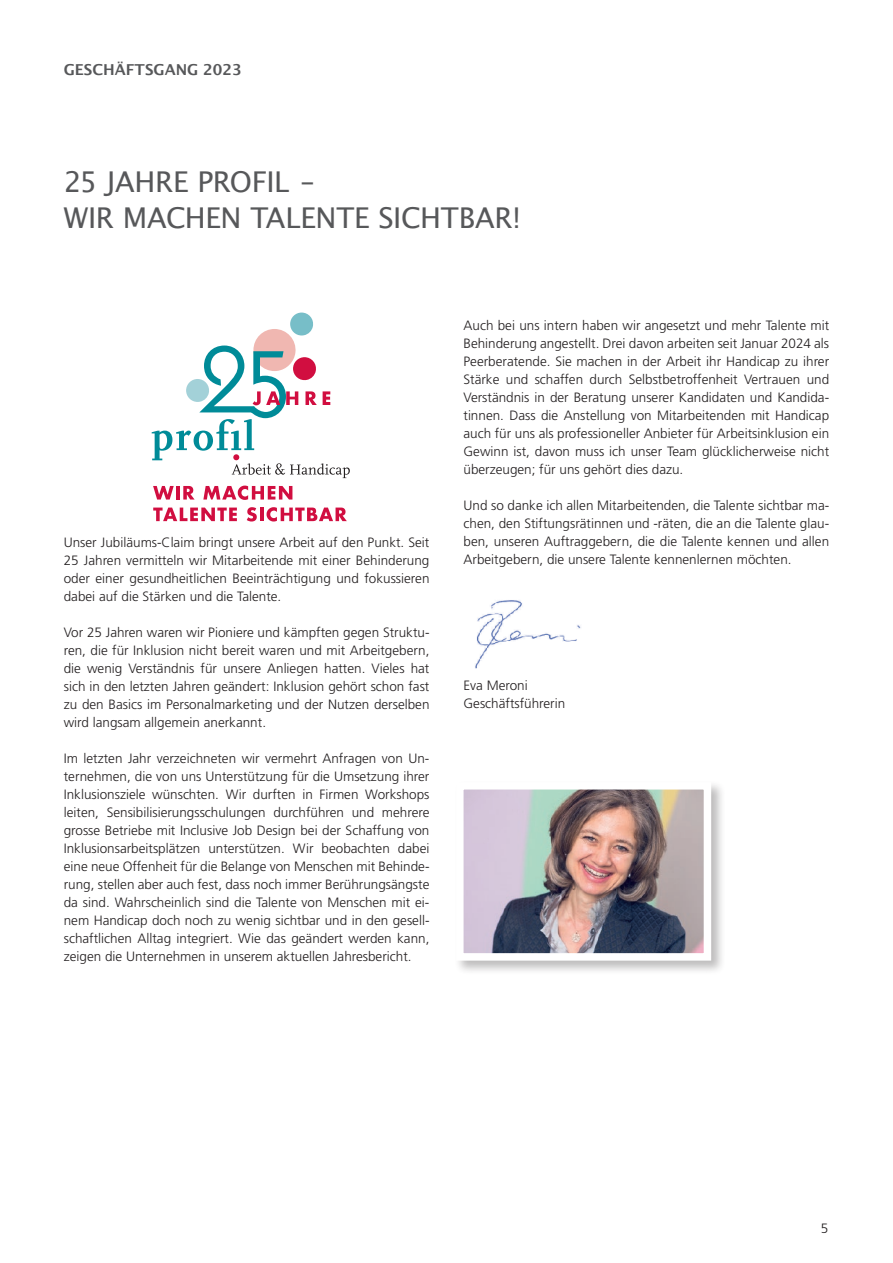
<style>
.page{position:relative;width:893px;height:1263px;background:#fff}
.page>*{position:absolute;margin:0;border:0;box-sizing:border-box;transform-origin:0 0}
.t1{font:28.5px/36px "Lucida San Rom";letter-spacing:-.01em;color:#57585a}
.t2{font:15px "Lucida San Dem";color:#57585a}
.t3{font:300 13.5px/18px "Frutiger LT Std";color:#231f20;text-align:justify}
</style>
<div class="page">
<img style="left:475px;top:600px;width:106px;height:69px">
<div style="left:454px;top:780px;width:271px;height:195px;background:#231f20;opacity:.3"></div>
<img style="left:465px;top:791px;width:237px;height:161px">
<div style="left:456px;top:782px;width:255px;height:179px;border:8px solid #fff"></div>
<svg style="left:152px;top:313px;width:198px;height:165px"></svg>
<svg style="left:153px;top:486px;width:21px;height:13px"></svg>
<hr style="left:176px;top:486px;width:4px;height:13px;background:#d10e40">
<svg style="left:183px;top:486px;width:11px;height:13px"></svg>
<svg style="left:203px;top:486px;width:89px;height:14px"></svg>
<svg style="left:153px;top:508px;width:84px;height:13px"></svg>
<svg style="left:247px;top:507px;width:100px;height:14px"></svg>
<p class="t2" style="left:64px;top:60px;width:179px">GESCHÄFTSGANG 2023</p>
<h1 class="t1" style="left:64px;top:164px;width:459px">25 JAHRE PROFIL –<br>WIR MACHEN TALENTE SICHTBAR!</h1>
<p class="t3" style="left:64px;top:533px;width:367px">Unser Jubiläums-Claim bringt unsere Arbeit auf den Punkt. Seit 25 Jahren vermitteln wir Mitarbeitende mit einer Behinderung oder einer gesundheitlichen Beeinträchtigung und fokussieren dabei auf die Stärken und die Talente.</p>
<p class="t3" style="left:64px;top:623px;width:367px">Vor 25 Jahren waren wir Pioniere und kämpften gegen Struktu&shy;ren, die für Inklusion nicht bereit waren und mit Arbeitgebern, die wenig Verständnis für unsere Anliegen hatten. Vieles hat sich in den letzten Jahren geändert: Inklusion gehört schon fast zu den Basics im Personalmarketing und der Nutzen derselben wird langsam allgemein anerkannt.</p>
<p class="t3" style="left:64px;top:749px;width:367px">Im letzten Jahr verzeichneten wir vermehrt Anfragen von Un&shy;ternehmen, die von uns Unterstützung für die Umsetzung ihrer Inklusionsziele wünschten. Wir durften in Firmen Workshops leiten, Sensibilisierungsschulungen durchführen und mehrere grosse Betriebe mit Inclusive Job Design bei der Schaffung von Inklusionsarbeitsplätzen unterstützen. Wir beobachten dabei eine neue Offenheit für die Belange von Menschen mit Behinde&shy;rung, stellen aber auch fest, dass noch immer Berührungsängste da sind. Wahrscheinlich sind die Talente von Menschen mit ei&shy;nem Handicap doch noch zu wenig sichtbar und in den gesell&shy;schaftlichen Alltag integriert. Wie das geändert werden kann, zeigen die Unternehmen in unserem aktuellen Jahresbericht.</p>
<p class="t3" style="left:463px;top:317px;width:367px">Auch bei uns intern haben wir angesetzt und mehr Talente mit Behinderung angestellt. Drei davon arbeiten seit Januar 2024 als Peerberatende. Sie machen in der Arbeit ihr Handicap zu ihrer Stärke und schaffen durch Selbstbetroffenheit Vertrauen und Verständnis in der Beratung unserer Kandidaten und Kandida&shy;tinnen. Dass die Anstellung von Mitarbeitenden mit Handicap auch für uns als professioneller Anbieter für Arbeitsinklusion ein Gewinn ist, davon muss ich unser Team glücklicherweise nicht überzeugen; für uns gehört dies dazu.</p>
<p class="t3" style="left:463px;top:497px;width:367px">Und so danke ich allen Mitarbeitenden, die Talente sichtbar ma&shy;chen, den Stiftungsrätinnen und -räten, die an die Talente glau&shy;ben, unseren Auftraggebern, die die Talente kennen und allen Arbeitgebern, die unsere Talente kennenlernen möchten.</p>
<p class="t3" style="left:463px;top:677px;width:103px">Eva Meroni<br>Geschäftsführerin</p>
<p class="t3" style="left:821px;top:1219px;width:9px">5</p>
</div>
